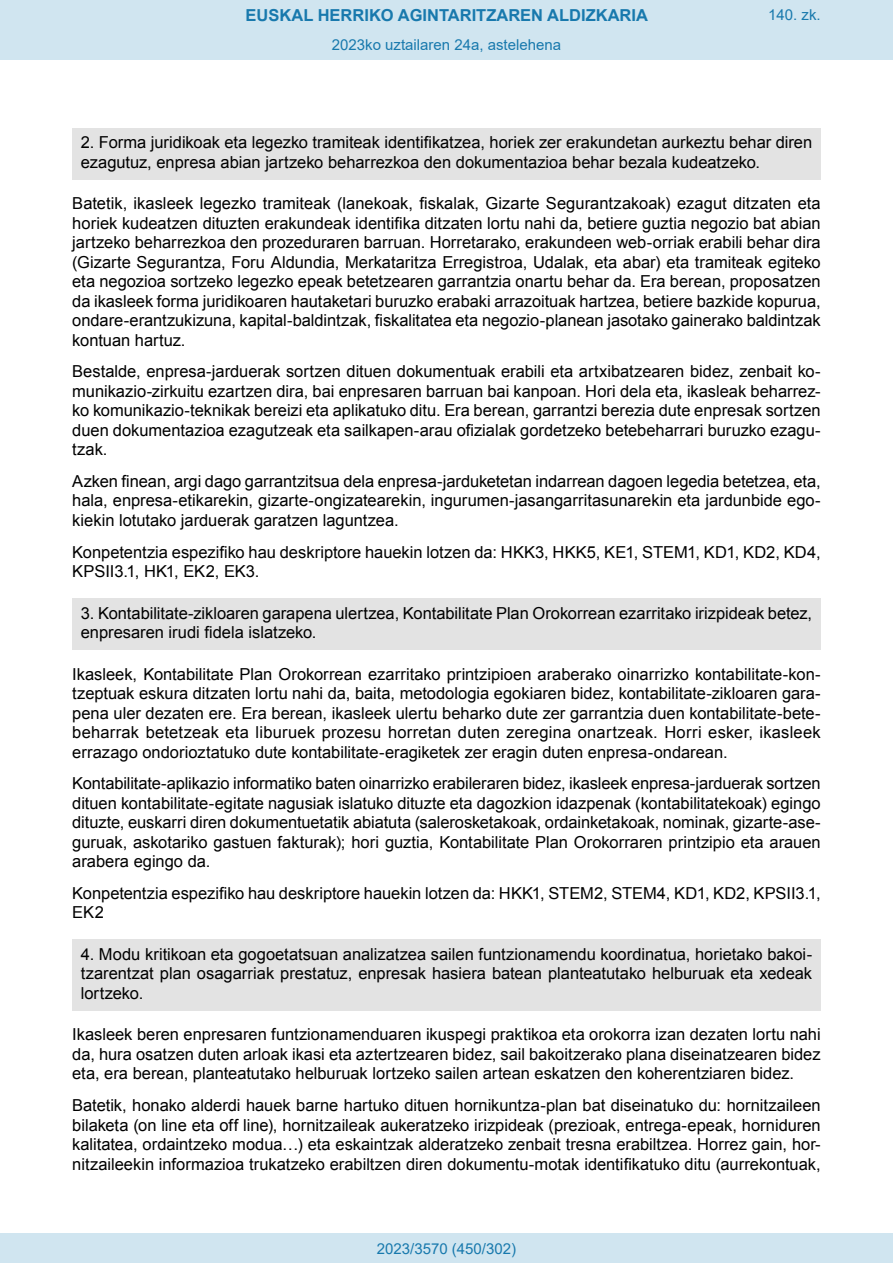
<style>
.page{position:relative;width:893px;height:1263px;background:#fff}
.page>*{position:absolute;margin:0;border:0;box-sizing:border-box;transform-origin:0 0}
.t1{font:16.5px/19.5px "Arial";letter-spacing:-.005em;color:#000;text-align:justify}
.t2{font:700 16.5px "Arial";color:#1879ad}
.Paginacion_Centro{font:15px "Arial";color:#1879ad}
</style>
<div class="page">
<div style="left:72px;top:128px;width:749px;height:52px;background:#e3e3e3"></div>
<div style="left:72px;top:598px;width:749px;height:52px;background:#e3e3e3"></div>
<div style="left:72px;top:939px;width:749px;height:72px;background:#e3e3e3"></div>
<div style="left:0;top:0;width:893px;height:60px;background:#d0e5f0"></div>
<div style="left:0;top:1233px;width:893px;height:30px;background:#d0e5f0"></div>
<p class="t2" style="left:246px;top:3px;width:404px">EUSKAL HERRIKO AGINTARITZAREN ALDIZKARIA</p>
<p class="Paginacion_Centro" style="left:768px;top:5px;width:54px">140. zk.</p>
<p class="Paginacion_Centro" style="left:332px;top:35px;width:231px">2023ko uztailaren 24a, astelehena</p>
<p class="t1" style="left:81px;top:133px;width:733px">2. Forma juridikoak eta legezko tramiteak identifikatzea, horiek zer erakundetan aurkeztu behar diren ezagutuz, enpresa abian jartzeko beharrezkoa den dokumentazioa behar bezala kudeatzeko.</p>
<p class="t1" style="left:72px;top:194px;width:750px">Batetik, ikasleek legezko tramiteak (lanekoak, fiskalak, Gizarte Segurantzakoak) ezagut ditzaten eta horiek kudeatzen dituzten erakundeak identifika ditzaten lortu nahi da, betiere guztia negozio bat abian jartzeko beharrezkoa den prozeduraren barruan. Horretarako, erakundeen web-orriak erabili behar dira (Gizarte Segurantza, Foru Aldundia, Merkataritza Erregistroa, Udalak, eta abar) eta tramiteak egiteko eta negozioa sortzeko legezko epeak betetzearen garrantzia onartu behar da. Era berean, proposatzen da ikasleek forma juridikoaren hautaketari buruzko erabaki arrazoituak hartzea, betiere bazkide kopurua, ondare-erantzukizuna, kapital-baldintzak, fiskalitatea eta negozio-planean jasotako gainerako baldintzak kontuan hartuz.</p>
<p class="t1" style="left:72px;top:362px;width:750px">Bestalde, enpresa-jarduerak sortzen dituen dokumentuak erabili eta artxibatzearen bidez, zenbait ko&shy;munikazio-zirkuitu ezartzen dira, bai enpresaren barruan bai kanpoan. Hori dela eta, ikasleak beharrez&shy;ko komunikazio-teknikak bereizi eta aplikatuko ditu. Era berean, garrantzi berezia dute enpresak sortzen duen dokumentazioa ezagutzeak eta sailkapen-arau ofizialak gordetzeko betebeharrari buruzko ezagu&shy;tzak.</p>
<p class="t1" style="left:72px;top:472px;width:750px">Azken finean, argi dago garrantzitsua dela enpresa-jarduketetan indarrean dagoen legedia betetzea, eta, hala, enpresa-etikarekin, gizarte-ongizatearekin, ingurumen-jasangarritasunarekin eta jardunbide ego&shy;kiekin lotutako jarduerak garatzen laguntzea.</p>
<p class="t1" style="left:72px;top:542px;width:750px">Konpetentzia espezifiko hau deskriptore hauekin lotzen da: HKK3, HKK5, KE1, STEM1, KD1, KD2, KD4,<br>KPSII3.1, HK1, EK2, EK3.</p>
<p class="t1" style="left:81px;top:603px;width:733px">3. Kontabilitate-zikloaren garapena ulertzea, Kontabilitate Plan Orokorrean ezarritako irizpideak betez, enpresaren irudi fidela islatzeko.</p>
<p class="t1" style="left:72px;top:664px;width:750px">Ikasleek, Kontabilitate Plan Orokorrean ezarritako printzipioen araberako oinarrizko kontabilitate-kon&shy;tzeptuak eskura ditzaten lortu nahi da, baita, metodologia egokiaren bidez, kontabilitate-zikloaren gara&shy;pena uler dezaten ere. Era berean, ikasleek ulertu beharko dute zer garrantzia duen kontabilitate-bete&shy;beharrak betetzeak eta liburuek prozesu horretan duten zeregina onartzeak. Horri esker, ikasleek errazago ondorioztatuko dute kontabilitate-eragiketek zer eragin duten enpresa-ondarean.</p>
<p class="t1" style="left:72px;top:774px;width:750px">Kontabilitate-aplikazio informatiko baten oinarrizko erabileraren bidez, ikasleek enpresa-jarduerak sortzen dituen kontabilitate-egitate nagusiak islatuko dituzte eta dagozkion idazpenak (kontabilitatekoak) egingo dituzte, euskarri diren dokumentuetatik abiatuta (salerosketakoak, ordainketakoak, nominak, gizarte-ase&shy;guruak, askotariko gastuen fakturak); hori guztia, Kontabilitate Plan Orokorraren printzipio eta arauen arabera egingo da.</p>
<p class="t1" style="left:72px;top:883px;width:750px">Konpetentzia espezifiko hau deskriptore hauekin lotzen da: HKK1, STEM2, STEM4, KD1, KD2, KPSII3.1,<br>EK2</p>
<p class="t1" style="left:81px;top:944px;width:733px">4. Modu kritikoan eta gogoetatsuan analizatzea sailen funtzionamendu koordinatua, horietako bakoi&shy;tzarentzat plan osagarriak prestatuz, enpresak hasiera batean planteatutako helburuak eta xedeak lortzeko.</p>
<p class="t1" style="left:72px;top:1025px;width:750px">Ikasleek beren enpresaren funtzionamenduaren ikuspegi praktikoa eta orokorra izan dezaten lortu nahi da, hura osatzen duten arloak ikasi eta aztertzearen bidez, sail bakoitzerako plana diseinatzearen bidez eta, era berean, planteatutako helburuak lortzeko sailen artean eskatzen den koherentziaren bidez.</p>
<p class="t1" style="left:72px;top:1096px;width:750px">Batetik, honako alderdi hauek barne hartuko dituen hornikuntza-plan bat diseinatuko du: hornitzaileen bilaketa (on line eta off line), hornitzaileak aukeratzeko irizpideak (prezioak, entrega-epeak, horniduren kalitatea, ordaintzeko modua…) eta eskaintzak alderatzeko zenbait tresna erabiltzea. Horrez gain, hor&shy;nitzaileekin informazioa trukatzeko erabiltzen diren dokumentu-motak identifikatuko ditu (aurrekontuak,</p>
<p class="Paginacion_Centro" style="left:377px;top:1238px;width:141px">2023/3570 (450/302)</p>
</div>
